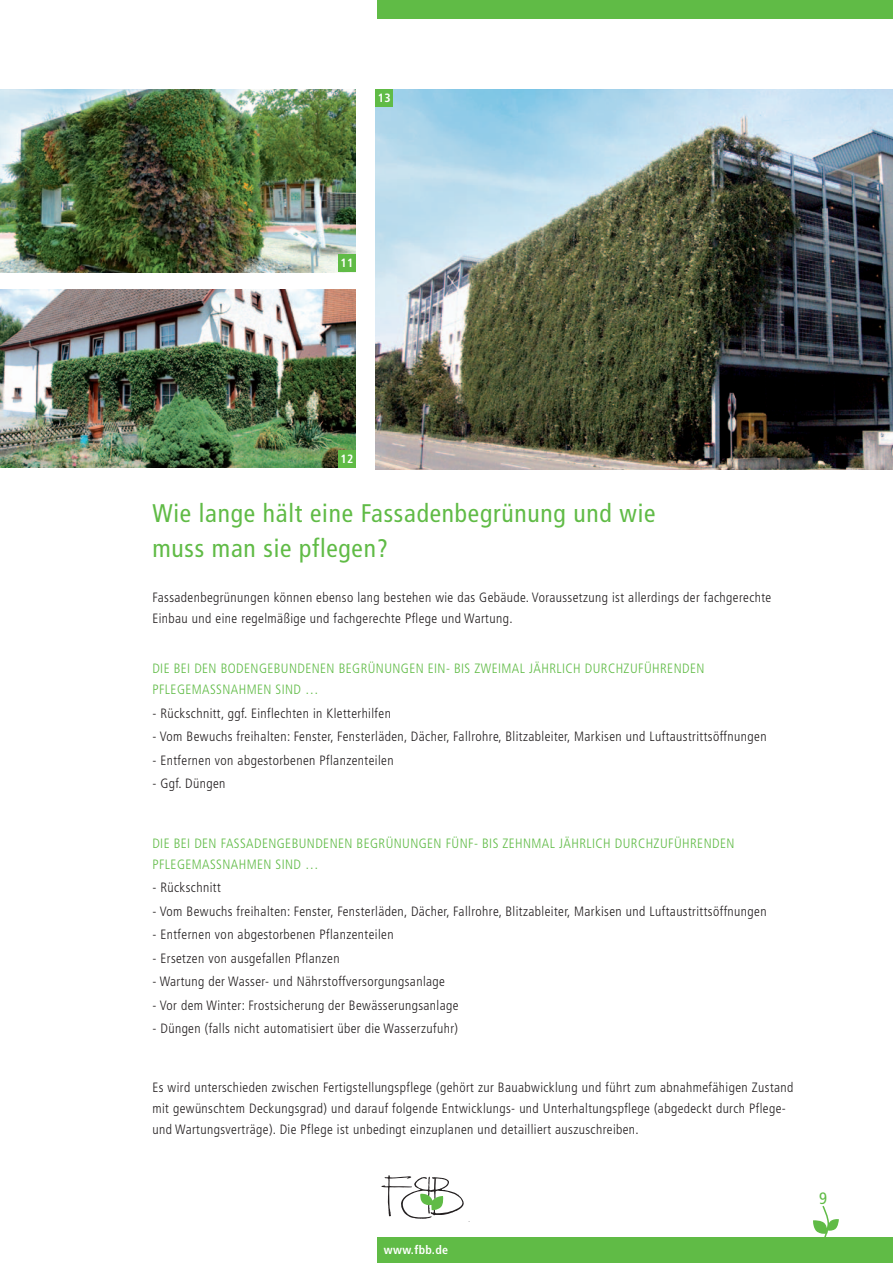
<style>
.page{position:relative;width:893px;height:1263px;background:#fff}
.page>*{position:absolute;margin:0;border:0;box-sizing:border-box;transform-origin:0 0}
.t1{font:condensed 25.5px/34.5px "Frutiger";letter-spacing:.03em;color:#60bb46}
.t2{font:condensed 16.5px "Frutiger";color:#60bb46}
.t3{font:300 condensed 13.5px/21px "Frutiger";letter-spacing:.03em;color:#231f20}
.t4{font:300 condensed 13.5px "Frutiger";letter-spacing:.03em;color:#60bb46}
.t5{font:700 condensed 12px "Frutiger";letter-spacing:.03em;color:#fff}
</style>
<div class="page">
<div style="left:377px;top:0;width:516px;height:18px;background:#60bb46"></div>
<img style="left:0;top:89px;width:356px;height:183px">
<img style="left:376px;top:89px;width:517px;height:380px">
<img style="left:0;top:290px;width:356px;height:177px">
<div style="left:378px;top:1237px;width:515px;height:26px;background:#60bb46"></div>
<svg style="left:381px;top:1175px;width:83px;height:44px"></svg>
<svg style="left:813px;top:1205px;width:26px;height:32px"></svg>
<div style="left:338px;top:255px;width:18px;height:17px;background:#60bb46"></div>
<div style="left:376px;top:89px;width:17px;height:18px;background:#60bb46"></div>
<div style="left:338px;top:450px;width:18px;height:17px;background:#60bb46"></div>
<p class="t5" style="left:378px;top:91px;width:14px">13</p>
<p class="t5" style="left:340px;top:256px;width:14px">11</p>
<p class="t5" style="left:341px;top:451px;width:14px">12</p>
<h1 class="t1" style="left:152px;top:496px;width:505px">Wie lange hält eine Fassadenbegrünung und wie muss man sie pflegen?</h1>
<p class="t3" style="left:152px;top:587px;width:620px">Fassadenbegrünungen können ebenso lang bestehen wie das Gebäude. Voraussetzung ist allerdings der fachgerechte<br>Einbau und eine regelmäßige und fachgerechte Pflege und Wartung.</p>
<p class="t4" style="left:152px;top:661px;width:50px">Diebei den</p>
<p class="t4" style="left:221px;top:661px;width:24px">bodengebundenen</p>
<p class="t4" style="left:339px;top:661px;width:16px">Begrünungen</p>
<p class="t4" style="left:428px;top:661px;width:55px">ein- biszweimal</p>
<p class="t4" style="left:529px;top:661px;width:19px">jährli</p>
<p class="t4" style="left:566px;top:661px;width:59px">ch durchzuführenden</p>
<p class="t4" style="left:152px;top:682px;width:15px">Pflegema</p>
<p class="t4" style="left:210px;top:682px;width:22px">SSnahmen</p>
<p class="t4" style="left:275px;top:682px;width:8px">sind</p>
<p class="t4" style="left:305px;top:682px;width:15px">…</p>
<p class="t3" style="left:152px;top:703px;width:240px">- Rückschnitt, ggf. Einflechten in Kletterhilfen</p>
<p class="t3" style="left:152px;top:726px;width:616px">- Vom Bewuchs freihalten: Fenster, Fensterläden, Dächer, Fallrohre, Blitzableiter, Markisen und Luftaustrittsöffnungen</p>
<p class="t3" style="left:152px;top:750px;width:243px">- Entfernen von abgestorbenen Pflanzenteilen</p>
<p class="t3" style="left:152px;top:773px;width:75px">- Ggf. Düngen</p>
<p class="t4" style="left:152px;top:835px;width:50px">Diebei den</p>
<p class="t4" style="left:221px;top:835px;width:9px">fassadengebundenen</p>
<p class="t4" style="left:357px;top:835px;width:16px">Begrünungen</p>
<p class="t4" style="left:446px;top:835px;width:8px">fünf</p>
<p class="t4" style="left:474px;top:835px;width:37px">- bis zehnmal</p>
<p class="t4" style="left:559px;top:835px;width:19px">jährli</p>
<p class="t4" style="left:596px;top:835px;width:59px">ch durchzuführenden</p>
<p class="t4" style="left:152px;top:856px;width:15px">Pflegema</p>
<p class="t4" style="left:210px;top:856px;width:22px">SSnahmen</p>
<p class="t4" style="left:276px;top:856px;width:8px">sind</p>
<p class="t4" style="left:305px;top:856px;width:15px">…</p>
<p class="t3" style="left:152px;top:877px;width:70px">- Rückschnitt</p>
<p class="t3" style="left:152px;top:900px;width:616px">- Vom Bewuchs freihalten: Fenster, Fensterläden, Dächer, Fallrohre, Blitzableiter, Markisen und Luftaustrittsöffnungen</p>
<p class="t3" style="left:152px;top:924px;width:243px">- Entfernen von abgestorbenen Pflanzenteilen</p>
<p class="t3" style="left:152px;top:947px;width:189px">- Ersetzen von ausgefallen Pflanzen</p>
<p class="t3" style="left:152px;top:971px;width:294px">- Wartung der Wasser- und Nährstoffversorgungsanlage</p>
<p class="t3" style="left:152px;top:994px;width:308px">- Vor dem Winter: Frostsicherung der Bewässerungsanlage</p>
<p class="t3" style="left:152px;top:1018px;width:307px">- Düngen (falls nicht automatisiert über die Wasserzufuhr)</p>
<p class="t3" style="left:152px;top:1077px;width:643px">Es wird unterschieden zwischen Fertigstellungspflege (gehört zur Bauabwicklung und führt zum abnahmefähigen Zustand mit gewünschtem Deckungsgrad) und darauf folgende Entwicklungs- und Unterhaltungspflege (abgedeckt durch Pflege&shy;und Wartungsverträge). Die Pflege ist unbedingt einzuplanen und detailliert auszuschreiben.</p>
<p class="t5" style="left:384px;top:1242px;width:66px">www.fbb.de</p>
<p class="t2" style="left:819px;top:1188px;width:9px">9</p>
</div>
